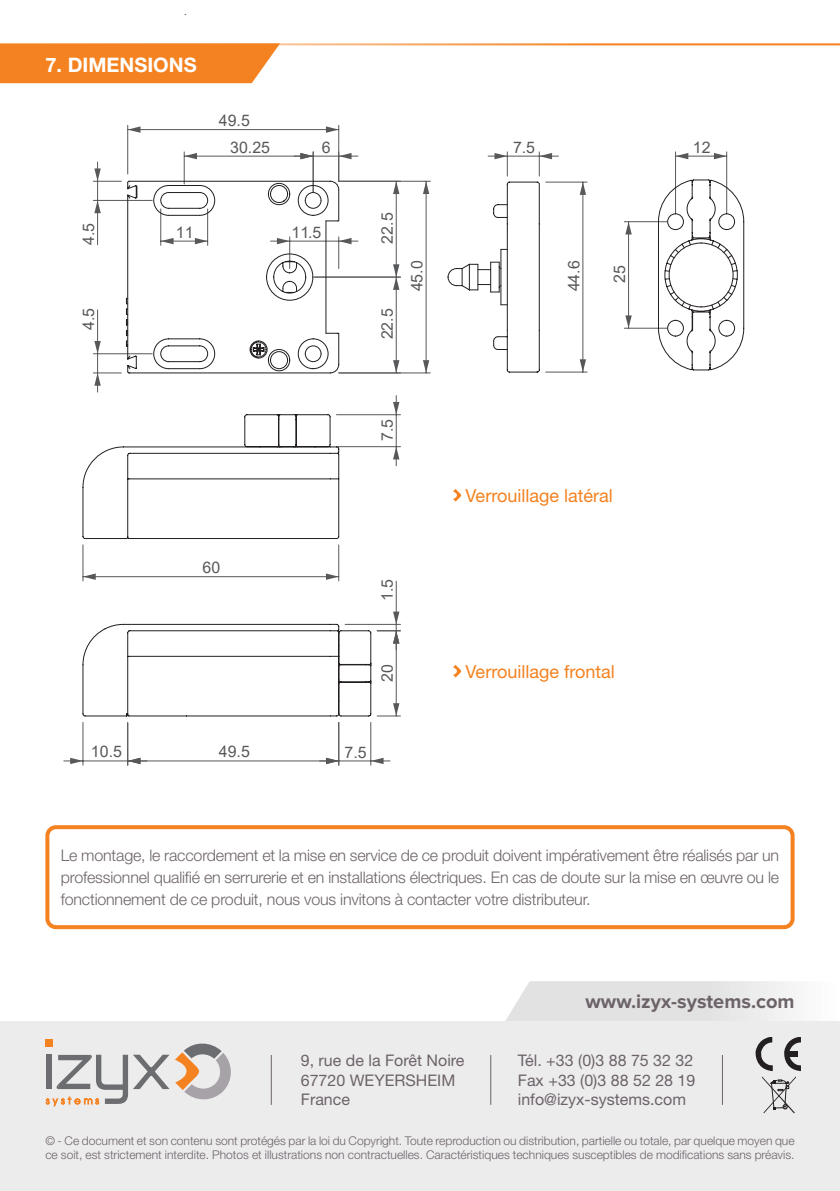
<style>
.page{position:relative;width:840px;height:1191px;background:#fff}
.page>*{position:absolute;margin:0;border:0;box-sizing:border-box;transform-origin:0 0}
.Titre_fiche{font:700 20px "Proxima Nova";color:#6c6369}
.Sous-titre-fiche{font:700 20px "Helvetica Neue LT Std";color:#fff}
.tableau-tete-ligne{font:18px "Helvetica Neue LT Std";color:#f58220}
.t1{font:300 16px/22px "Helvetica Neue LT Std";letter-spacing:-.01em;color:#6c6369;text-align:justify}
.t2{font:16px/19.2px "Helvetica Neue LT Std";color:#6c6369}
.t3{font:16px "Arial";color:#57585a}
.t4{font:300 12px/14.4px "Helvetica Neue LT Std";color:#6c6369}
</style>
<div class="page">
<svg style="left:505px;top:981px;width:286px;height:40px;background:#e6e6e6"></svg>
<div style="left:45px;top:825px;width:749px;height:104px;border:4px solid #f58220;border-radius:9px"></div>
<div style="left:0;top:1021px;width:839px;height:170px;background:#edeced"></div>
<div style="left:45px;top:1039px;width:7px;height:7px;background:#f58220"></div>
<svg style="left:175px;top:1043px;width:56px;height:57px"></svg>
<svg style="left:46px;top:1054px;width:123px;height:52px"></svg>
<hr style="left:270px;top:1055px;width:1px;height:49px;background:#6c6369">
<hr style="left:490px;top:1055px;width:1px;height:49px;background:#6c6369">
<hr style="left:721px;top:1055px;width:1px;height:49px;background:#6c6369">
<svg style="left:755px;top:1037px;width:45px;height:77px"></svg>
<div style="left:0;top:45px;width:280px;height:38px;background:#f58220"></div>
<hr style="left:0;top:43px;width:839px;height:2px;background:#f58220">
<hr style="left:184px;top:152px;width:1px;height:32px;background:#57585a">
<hr style="left:184px;top:156px;width:129px;height:1px;background:#57585a">
<svg style="left:184px;top:153px;width:13px;height:6px"></svg>
<hr style="left:312px;top:152px;width:1px;height:40px;background:#57585a">
<hr style="left:294px;top:156px;width:64px;height:1px;background:#57585a">
<svg style="left:300px;top:153px;width:13px;height:6px"></svg>
<svg style="left:339px;top:152px;width:12px;height:27px"></svg>
<hr style="left:127px;top:125px;width:1px;height:49px;background:#57585a">
<hr style="left:338px;top:125px;width:1px;height:56px;background:#57585a">
<hr style="left:128px;top:129px;width:210px;height:1px;background:#57585a">
<svg style="left:128px;top:126px;width:12px;height:7px"></svg>
<svg style="left:326px;top:126px;width:12px;height:7px"></svg>
<hr style="left:97px;top:162px;width:1px;height:83px;background:#57585a">
<svg style="left:93px;top:168px;width:28px;height:14px"></svg>
<hr style="left:674px;top:152px;width:1px;height:61px;background:#57585a">
<hr style="left:726px;top:152px;width:1px;height:61px;background:#57585a">
<hr style="left:675px;top:156px;width:51px;height:1px;background:#57585a">
<svg style="left:675px;top:153px;width:13px;height:6px"></svg>
<svg style="left:713px;top:153px;width:13px;height:6px"></svg>
<hr style="left:488px;top:156px;width:70px;height:1px;background:#57585a">
<svg style="left:494px;top:152px;width:13px;height:24px"></svg>
<svg style="left:538px;top:152px;width:13px;height:24px"></svg>
<hr style="left:370px;top:722px;width:1px;height:43px;background:#57585a">
<hr style="left:319px;top:760px;width:71px;height:1px;background:#57585a">
<svg style="left:370px;top:757px;width:13px;height:7px"></svg>
<hr style="left:83px;top:722px;width:1px;height:43px;background:#57585a">
<hr style="left:127px;top:722px;width:1px;height:43px;background:#57585a">
<hr style="left:64px;top:760px;width:83px;height:1px;background:#57585a">
<svg style="left:70px;top:757px;width:13px;height:7px"></svg>
<hr style="left:338px;top:722px;width:1px;height:43px;background:#57585a">
<hr style="left:128px;top:760px;width:210px;height:1px;background:#57585a">
<svg style="left:128px;top:757px;width:12px;height:7px"></svg>
<svg style="left:326px;top:757px;width:12px;height:7px"></svg>
<svg style="left:82px;top:184px;width:380px;height:532px"></svg>
<svg style="left:126px;top:179px;width:617px;height:194px"></svg>
<svg style="left:127px;top:181px;width:606px;height:192px"></svg>
<p class="Sous-titre-fiche" style="left:45px;top:52px;width:153px">7. DIMENSIONS</p>
<h3 class="t3" style="left:219px;top:109px;width:33px">49.5</h3>
<h3 class="t3" style="left:230px;top:136px;width:41px">30.25</h3>
<h3 class="t3" style="left:321px;top:136px;width:10px">6</h3>
<h3 class="t3" style="left:77px;top:245px;width:24px;rotate:-90deg">4.5</h3>
<h3 class="t3" style="left:77px;top:330px;width:24px;rotate:-90deg">4.5</h3>
<h3 class="t3" style="left:176px;top:221px;width:19px">11</h3>
<h3 class="t3" style="left:291px;top:221px;width:31px">11.5</h3>
<h3 class="t3" style="left:376px;top:243px;width:33px;rotate:-90deg">22.5</h3>
<h3 class="t3" style="left:376px;top:339px;width:33px;rotate:-90deg">22.5</h3>
<h3 class="t3" style="left:405px;top:291px;width:33px;rotate:-90deg">45.0</h3>
<h3 class="t3" style="left:376px;top:441px;width:24px;rotate:-90deg">7.5</h3>
<h3 class="t3" style="left:202px;top:556px;width:19px">60</h3>
<h3 class="t3" style="left:376px;top:601px;width:24px;rotate:-90deg">1.5</h3>
<h3 class="t3" style="left:376px;top:681px;width:19px;rotate:-90deg">20</h3>
<h3 class="t3" style="left:91px;top:741px;width:33px">10.5</h3>
<h3 class="t3" style="left:219px;top:741px;width:33px">49.5</h3>
<h3 class="t3" style="left:344px;top:741px;width:24px">7.5</h3>
<h3 class="t3" style="left:512px;top:136px;width:24px">7.5</h3>
<h3 class="t3" style="left:562px;top:291px;width:33px;rotate:-90deg">44.6</h3>
<h3 class="t3" style="left:608px;top:283px;width:19px;rotate:-90deg">25</h3>
<p class="tableau-tete-ligne" style="left:465px;top:484px;width:148px">Verrouillage latéral</p>
<p class="tableau-tete-ligne" style="left:465px;top:660px;width:151px">Verrouillage frontal</p>
<h3 class="t3" style="left:692px;top:136px;width:19px">12</h3>
<p class="t1" style="left:61px;top:844px;width:719px">Le montage, le raccordement et la mise en service de ce produit doivent impérativement être réalisés par un professionnel qualifié en serrurerie et en installations électriques. En cas de doute sur la mise en œuvre ou le fonctionnement de ce produit, nous vous invitons à contacter votre distributeur.</p>
<p class="Titre_fiche" style="left:585px;top:990px;width:210px">www.izyx-systems.com</p>
<p class="t2" style="left:300px;top:1051px;width:165px">9, rue de la Forêt Noire<br>67720 WEYERSHEIM<br>France</p>
<p class="t2" style="left:517px;top:1051px;width:179px">Tél. +33 (0)3 88 75 32 32<br>Fax +33 (0)3 88 52 28 19 info@izyx-systems.com</p>
<p class="t4" style="left:45px;top:1133px;width:750px">© - Ce document et son contenu sont protégés par la loi du Copyright. Toute reproduction ou distribution, partielle ou totale, par quelque moyen que ce soit, est strictement interdite. Photos et illustrations non contractuelles. Caractéristiques techniques susceptibles de modifications sans préavis.</p>
</div>
